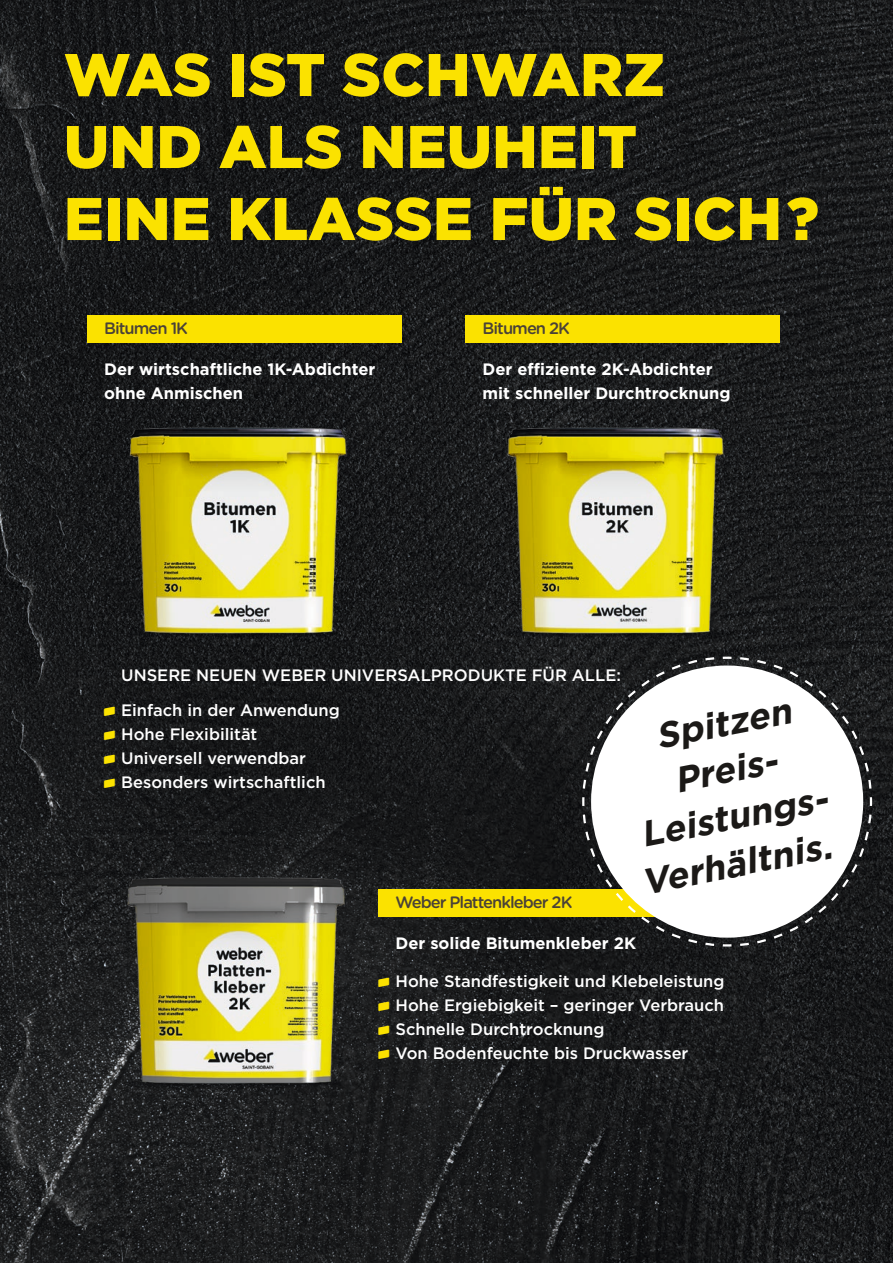
<style>
.page{position:relative;width:893px;height:1263px;background:#fff}
.page>*{position:absolute;margin:0;border:0;box-sizing:border-box;transform-origin:0 0}
.t1{font:900 60px/72px "Gotham";color:#fbe200}
.t2{font:italic 700 36px "Gotham";color:#1b1917}
.t3{font:500 16.5px "Gotham";color:#fff}
.t4{font:700 16.5px/24px "Gotham";color:#fff}
.t5{font:500 16.5px "Gotham Rounded";letter-spacing:-.06em;color:#4a4237}
.s1{font-family:"Weber Pi";font-weight:400;font-size:13.5px;color:#fbe200}
</style>
<div class="page">
<img style="left:0;top:0;width:893px;height:1263px">
<img style="left:115px;top:867px;width:242px;height:226px">
<img style="left:120px;top:417px;width:232px;height:226px">
<img style="left:497px;top:417px;width:235px;height:226px">
<div style="left:87px;top:315px;width:315px;height:27px;background:#fbe200"></div>
<div style="left:466px;top:315px;width:314px;height:27px;background:#fbe200"></div>
<div style="left:378px;top:889px;width:358px;height:27px;background:#fbe200"></div>
<svg style="left:581px;top:655px;width:292px;height:293px"></svg>
<h1 class="t1" style="left:64px;top:38px;width:757px">WAS IST SCHWARZ<br>UND ALS NEUHEIT<br>EINE KLASSE FÜR SICH ?</h1>
<p class="t5" style="left:104px;top:317px;width:85px">Bitumen 1K</p>
<p class="t4" style="left:104px;top:357px;width:273px">Der wirtschaftliche 1K-Abdichter ohne Anmischen</p>
<p class="t5" style="left:483px;top:317px;width:89px">Bitumen 2K</p>
<p class="t4" style="left:483px;top:357px;width:249px">Der effiziente 2K-Abdichter mit schneller Durchtrocknung</p>
<p class="t3" style="left:121px;top:664px;width:501px">UNSERE NEUEN WEBER UNIVERSALPRODUKTE FÜR ALLE:</p>
<p class="t3" style="left:104px;top:699px;width:237px"><span class="s1">•</span> Einfach in der Anwendung</p>
<p class="t3" style="left:104px;top:723px;width:155px"><span class="s1">•</span> Hohe Flexibilität</p>
<p class="t3" style="left:104px;top:747px;width:203px"><span class="s1">•</span> Universell verwendbar</p>
<p class="t3" style="left:104px;top:771px;width:223px"><span class="s1">•</span> Besonders wirtschaftlich</p>
<p class="t5" style="left:395px;top:891px;width:179px">Weber Plattenkleber 2K</p>
<p class="t4" style="left:395px;top:931px;width:242px">Der solide Bitumenkleber 2K</p>
<h2 class="t2" style="left:651px;top:713px;width:139px;rotate:-11deg">Spitzen</h2>
<h2 class="t2" style="left:670px;top:757px;width:106px;rotate:-11deg">Preis-</h2>
<h2 class="t2" style="left:636px;top:811px;width:191px;rotate:-11deg">Leistungs-</h2>
<h2 class="t2" style="left:637px;top:859px;width:194px;rotate:-11deg">Verhältnis.</h2>
<p class="t3" style="left:378px;top:971px;width:348px"><span class="s1">•</span> Hohe Standfestigkeit und Klebeleistung</p>
<p class="t3" style="left:378px;top:995px;width:347px"><span class="s1">•</span> Hohe Ergiebigkeit – geringer Verbrauch</p>
<p class="t3" style="left:378px;top:1019px;width:227px"><span class="s1">•</span> Schnelle Durchtrocknung</p>
<p class="t3" style="left:378px;top:1043px;width:311px"><span class="s1">•</span> Von Bodenfeuchte bis Druckwasser</p>
</div>
